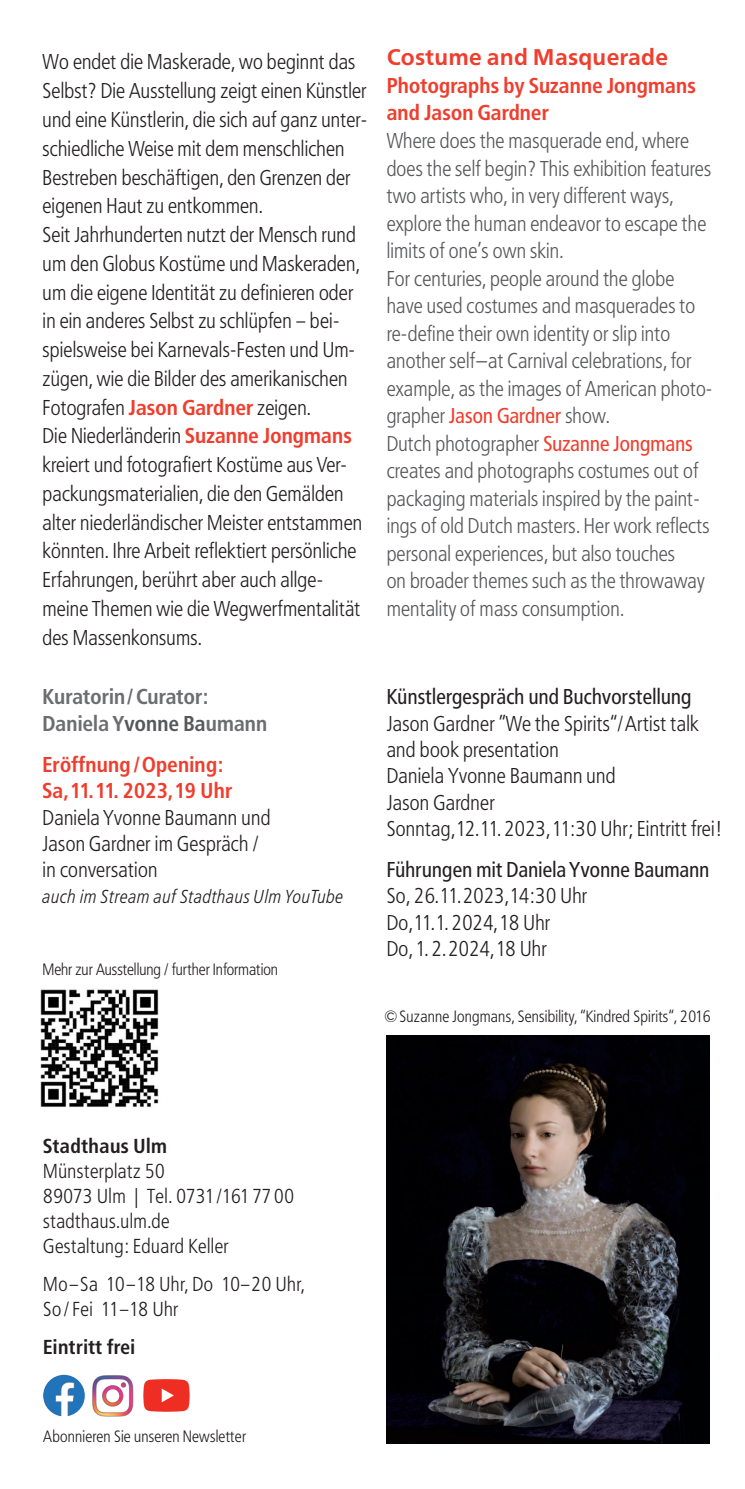
<style>
.page{position:relative;width:745px;height:1489px;background:#fff}
.page>*{position:absolute;margin:0;border:0;box-sizing:border-box;transform-origin:0 0}
.t1{font:500 23.75px "Frutus T";letter-spacing:.01em;color:#ef3e2e}
.t2{font:300 21.25px/28.8px "Frutiger Condensed BQ";letter-spacing:.01em;color:#231f20}
.t3{font:300 21.25px/27.5px "Frutiger Condensed BQ";letter-spacing:.01em;color:#57585a}
.t4{font:700 21.25px/27.5px "Frutiger Condensed BQ";letter-spacing:.01em;color:#ef3e2e}
.t5{font:700 21.25px/26.2px "Frutiger Condensed BQ";letter-spacing:.01em;color:#6c6d70}
.t6{font:21.25px "Frutiger Condensed BQ";letter-spacing:.015em;color:#231f20}
.t7{font:300 20px "Frutiger Condensed BQ";letter-spacing:.025em;color:#231f20}
.t8{font:700 20px "Frutiger Condensed BQ";letter-spacing:.025em;color:#231f20}
.t9{font:italic 300 condensed 18.75px "Frutiger LT Pro";letter-spacing:.015em;color:#231f20}
.t10{font:300 16.25px "Frutiger Condensed BQ";letter-spacing:.015em;color:#231f20}
.s1{font-weight:700;color:#ef3e2e}
.s2{color:#57585a}
.s3{font-weight:400;color:#ef3e2e}
.s4{font-weight:400}
</style>
<div class="page">
<img style="left:386px;top:1035px;width:323px;height:408px">
<img style="left:91px;top:1374px;width:43px;height:43px;border-radius:12px">
<svg style="left:143px;top:1379px;width:46px;height:32px"></svg>
<img style="left:43px;top:1374px;width:42px;height:42px;border-radius:50%">
<img style="left:40px;top:989px;width:119px;height:119px">
<p class="t2" style="left:43px;top:49px;width:325px">Wo endet die Maskerade, wo beginnt das Selbst? Die Ausstellung zeigt einen Künstler und eine Künstlerin, die sich auf ganz unter&shy;schiedliche Weise mit dem menschlichen Bestreben beschäftigen, den Grenzen der eigenen Haut zu entkommen.</p>
<p class="t2" style="left:43px;top:222px;width:318px">Seit Jahrhunderten nutzt der Mensch rund um den Globus Kostüme und Maske raden, um die eigene Identität zu definieren oder in ein anderes Selbst zu schlüpfen – bei&shy;spielsweise bei Karnevals-Festen und Um&shy;zügen, wie die Bilder des amerikanischen Fotografen <span class="s1">Jason Gardner</span> zeigen.</p>
<p class="t2" style="left:43px;top:423px;width:321px">Die Niederländerin <span class="s1">Suzanne Jongmans </span>kreiert und fotografiert Kostüme aus Ver - packungsmate rialien, die den Gemälden alter niederländischer Meister entstammen könnten. Ihre Arbeit reflektiert persönliche Erfahrungen, berührt aber auch allge&shy;meine Themen wie die Wegwerfmentalität des Massen konsums.</p>
<p class="t5" style="left:43px;top:686px;width:226px">Kuratorin/ Curator:<br>Daniela Y<span class="s2">vonne Ba</span>umann</p>
<p class="t4" style="left:43px;top:753px;width:191px;line-height:26.2px">Eröffnung /Opening:<br>Sa,11.11. 2023,19 Uhr</p>
<p class="t2" style="left:43px;top:805px;width:229px;line-height:26.2px">Daniela Yvonne Baumann und<br>Jason Gardner im Gespräch / in conversation</p>
<p class="t9" style="left:43px;top:885px;width:302px">auch im Stream auf Stadthaus Ulm YouTube</p>
<p class="t10" style="left:43px;top:962px;width:237px">Mehr zur Ausstellung / further Information</p>
<p class="t1" style="left:386px;top:46px;width:283px">Costume and Masquerade</p>
<p class="t4" style="left:386px;top:74px;width:310px">Photographs by Suzanne Jongmans and Jason Gardner</p>
<p class="t3" style="left:386px;top:128px;width:326px">Where does the masquerade end, where does the self begin? This exhibi tion features two artists who, in very different ways, explore the human endeavor to escape the limits of one’s own skin.</p>
<p class="t3" style="left:386px;top:266px;width:326px">For centuries, people around the globe have used costumes and masquerades to re - define their own identity or slip into another self—at Carnival celebrations, for example, as the images of American photo - grapher <span class="s3">Jason Gardner</span> show.</p>
<p class="t3" style="left:386px;top:431px;width:324px">Dutch photographer <span class="s3">Suzanne Jongmans </span>creates and photographs costumes out of packaging materials inspired by the paint&shy;ings of old Dutch masters. Her work reflects personal experiences, but also touches<br>on broader themes such as the throwaway mentality of mass consumption.</p>
<p class="t2" style="left:386px;top:685px;width:313px;line-height:26.2px"><span class="s4">Künstlergespräch und Buchvorstellung<br></span>Jason Gardner ”We the Spirits“/Artist talk and book presentation<br>Daniela Yvonne Baumann und<br>Jason Gardner</p>
<p class="t2" style="left:386px;top:815px;width:335px">Sonntag,12.11. 2023,11:30 Uhr; Eintritt frei!</p>
<p class="t6" style="left:386px;top:861px;width:324px">Führungen mit Daniela Yvonne Baumann</p>
<p class="t2" style="left:386px;top:884px;width:202px;line-height:26.2px">So, 26.11. 2023,14:30 Uhr<br>Do,11.1. 2024,18 Uhr</p>
<p class="t2" style="left:386px;top:935px;width:161px">Do, 1. 2.2024,18 Uhr</p>
<p class="t10" style="left:384px;top:1009px;width:327px">©Suzanne Jongmans, Sensibility, “Kindred Spirits“, 2016</p>
<p class="t8" style="left:43px;top:1138px;width:125px">Stadthaus Ulm</p>
<p class="t7" style="left:43px;top:1163px;width:123px">Münsterplatz 50</p>
<p class="t7" style="left:43px;top:1188px;width:252px">89073 Ulm | Tel. 0731/16177 00</p>
<p class="t7" style="left:43px;top:1213px;width:128px">stadthaus.ulm.de</p>
<p class="t7" style="left:43px;top:1238px;width:187px">Gestaltung: Eduard Keller</p>
<p class="t7" style="left:43px;top:1275px;width:262px">Mo–Sa 10–18 Uhr, Do 10–20 Uhr,</p>
<p class="t7" style="left:43px;top:1300px;width:136px">So/ Fei 11–18 Uhr</p>
<p class="t8" style="left:43px;top:1338px;width:93px">Eintritt frei</p>
<p class="t10" style="left:43px;top:1429px;width:204px">Abonnieren Sie unseren Newsletter</p>
</div>
